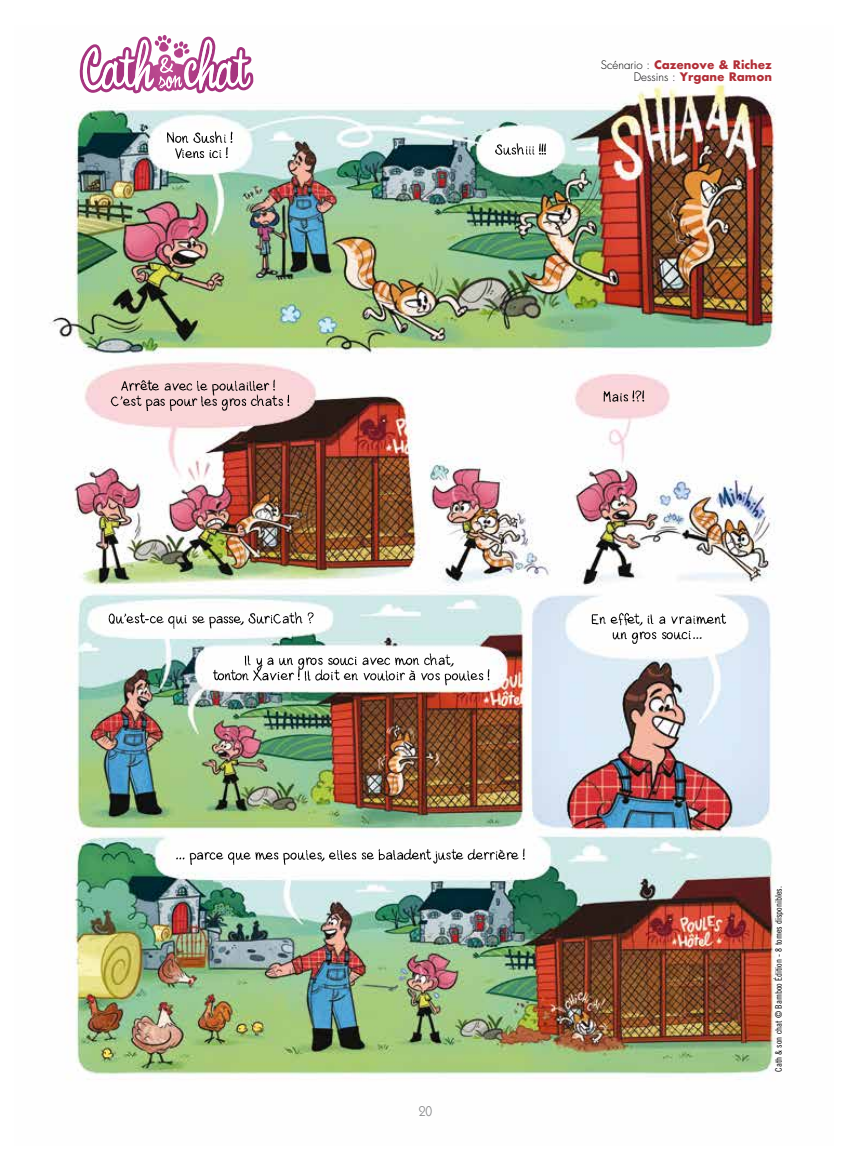
<style>
.page{position:relative;width:851px;height:1149px;background:#fff}
.page>*{position:absolute;margin:0;border:0;box-sizing:border-box;transform-origin:0 0}
.t1{font:14.25px "Itc Kabel";color:#87888a;scale:.95 1}
.t2{font:700 11.4px/12.6px "Futura";color:#b12d36;text-align:right}
.t3{font:9px "Trade Gothic Cond Eighteen";color:#000}
.s1{font-weight:300;color:#000}
</style>
<div class="page">
<img style="left:49px;top:34px;width:727px;height:1046px">
<svg style="left:80px;top:35px;width:170px;height:58px"></svg>
<p class="t2" style="left:601px;top:58px;width:172px"><span class="s1">Scénario :</span> Cazenove &amp; Richez<br><span class="s1">Dessins :</span> Yrgane Ramon</p>
<h1 class="t1" style="left:418px;top:1102px;width:16px">20</h1>
<p class="t3" style="left:773px;top:1071px;width:187px;rotate:-90deg">Cath &amp; son chat © Bamboo Édition - 8 tomes disponibles.</p>
</div>
